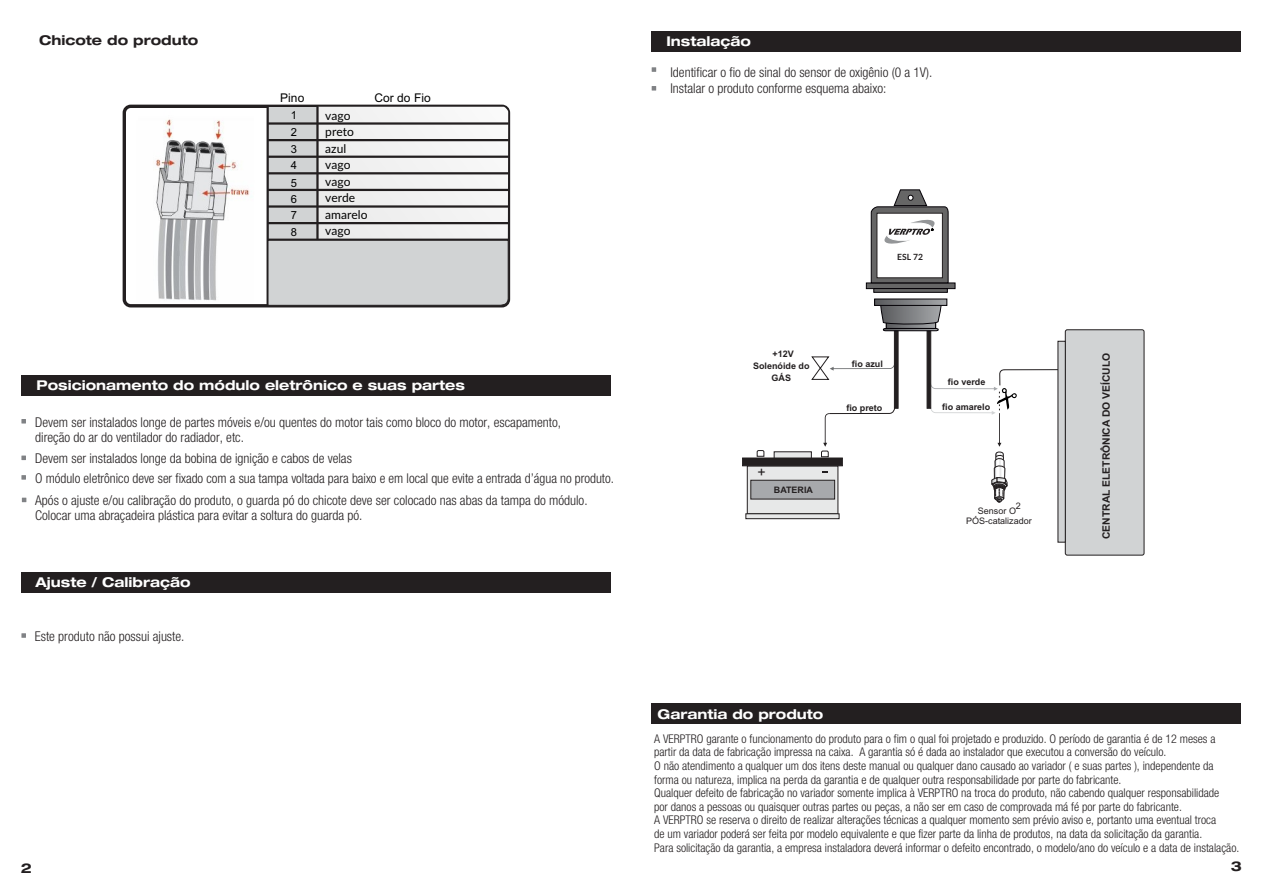
<style>
.page{position:relative;width:1263px;height:893px;background:#fff}
.page>*{position:absolute;margin:0;border:0;box-sizing:border-box;transform-origin:0 0}
.t1{font:14.1px "Arial";color:#231f20}
.t2{font:300 condensed 13.5px/15.3px "Helvetica Neue LT Pro";color:#231f20}
.t3{font:700 expanded 13.5px "Helvetica Neue LT Pro";color:#fff}
.t4{font:700 expanded 13.5px "Helvetica Neue LT Pro";color:#231f20}
.t5{font:300 condensed 12px/13.5px "Helvetica Neue LT Pro";color:#231f20}
.t6{font:12px/16.5px "Lato";color:#000}
.t7{font:12px "Arial";color:#000}
.t8{font:11.1px/16.6px "Arial";color:#000;text-align:justify}
.t9{font:700 10.2px "Arial";color:#231f20}
.t10{font:700 9px/12.6px "Arial";color:#231f20;text-align:center}
.t11{font:9px/14.9px "Arial";color:#231f20}
.t12{font:700 8.85px "Arial";color:#231f20}
.t13{font:700 8.55px "Lato";color:#231f20}
</style>
<div class="page">
<div style="left:22px;top:572px;width:589px;height:21px;background:#231f20"></div>
<div style="left:651px;top:703px;width:589px;height:21px;background:#231f20"></div>
<div style="left:22px;top:375px;width:589px;height:21px;background:#231f20"></div>
<svg style="left:21px;top:419px;width:5px;height:4px"></svg>
<svg style="left:21px;top:456px;width:5px;height:4px"></svg>
<svg style="left:22px;top:498px;width:4px;height:4px"></svg>
<div style="left:651px;top:31px;width:589px;height:21px;background:#231f20"></div>
<svg style="left:652px;top:67px;width:4px;height:5px"></svg>
<svg style="left:21px;top:475px;width:5px;height:5px"></svg>
<svg style="left:652px;top:86px;width:4px;height:5px"></svg>
<div style="left:123px;top:105px;width:387px;height:202px;border:3px solid #231f20;border-radius:6px"></div>
<hr style="left:267px;top:106px;width:2px;height:201px;background:#231f20">
<hr style="left:316px;top:106px;width:3px;height:135px;background:#231f20">
<img style="left:155px;top:119px;width:95px;height:182px">
<svg style="left:268px;top:107px;width:241px;height:199px"></svg>
<svg style="left:21px;top:633px;width:5px;height:5px"></svg>
<div style="left:1065px;top:329px;width:79px;height:227px;background:#d1d3d4;border:1px solid #231f20;border-radius:2px"></div>
<svg style="left:876px;top:301px;width:69px;height:3px"></svg>
<div style="left:874px;top:299px;width:73px;height:7px;border:1px solid #030005"></div>
<svg style="left:866px;top:189px;width:90px;height:104px"></svg>
<svg style="left:742px;top:304px;width:328px;height:239px"></svg>
<p class="t4" style="left:39px;top:36px;width:160px">Chicote do produto</p>
<p class="t3" style="left:666px;top:37px;width:86px">Instalação</p>
<p class="t7" style="left:280px;top:93px;width:26px">Pino</p>
<p class="t7" style="left:375px;top:94px;width:58px">Cor do Fio</p>
<p class="t6" style="left:325px;top:108px;width:44px">vago preto azul vago vago verde amarelo vago</p>
<p class="t8" style="left:291px;top:108px;width:8px">1<br>2<br>3<br>4</p>
<p class="t8" style="left:291px;top:175px;width:8px">5<br>6<br>7<br>8</p>
<p class="t3" style="left:37px;top:381px;width:430px">Posicionamento do módulo eletrônico e suas partes</p>
<p class="t2" style="left:35px;top:416px;width:527px">Devem ser instalados longe de partes móveis e/ou quentes do motor tais como bloco do motor, escapamento, direção do ar do ventilador do radiador, etc.</p>
<p class="t2" style="left:35px;top:449px;width:580px;line-height:20.4px">Devem ser instalados longe da bobina de ignição e cabos de velas<br>O módulo eletrônico deve ser fixado com a sua tampa voltada para baixo e em local que evite a entrada d’água no produto.</p>
<p class="t2" style="left:35px;top:494px;width:554px">Após o ajuste e/ou calibração do produto, o guarda pó do chicote deve ser colocado nas abas da tampa do módulo.<br>Colocar uma abraçadeira plástica para evitar a soltura do guarda pó.</p>
<p class="t3" style="left:36px;top:577px;width:156px">Ajuste / Calibração</p>
<p class="t2" style="left:35px;top:630px;width:151px">Este produto não possui ajuste.</p>
<p class="t2" style="left:670px;top:67px;width:263px">Identificar o fio de sinal do sensor de oxigênio (0 a 1V).<br>Instalar o produto conforme esquema abaixo:</p>
<p class="t13" style="left:897px;top:253px;width:27px">ESL 72</p>
<p class="t10" style="left:772px;top:348px;width:23px">+12V</p>
<p class="t10" style="left:753px;top:360px;width:58px">Solenóide do<br>GÁS</p>
<p class="t1" style="left:757px;top:466px;width:10px">+</p>
<p class="t12" style="left:774px;top:486px;width:40px">BATERIA</p>
<p class="t10" style="left:852px;top:358px;width:33px">fio azul</p>
<p class="t10" style="left:846px;top:402px;width:37px">fio preto</p>
<p class="t10" style="left:948px;top:377px;width:39px">fio verde</p>
<p class="t10" style="left:942px;top:401px;width:50px">fio amarelo</p>
<p class="t11" style="left:966px;top:499px;width:67px;text-indent:50px">2<br>PÓS-catalizador</p>
<p class="t11" style="left:978px;top:504px;width:40px">Sensor O</p>
<p class="t3" style="left:658px;top:709px;width:167px">Garantia do produto</p>
<p class="t9" style="left:1102px;top:539px;width:188px;rotate:-90deg">CENTRAL ELETRÔNICA DO VEÍCULO</p>
<p class="t5" style="left:654px;top:734px;width:587px">A VERPTRO garante o funcionamento do produto para o fim o qual foi projetado e produzido. O período de garantia é de 12 meses a partir da data de fabricação impressa na caixa. A garantia só é dada ao instalador que executou a conversão do veículo.<br>O não atendimento a qualquer um dos itens deste manual ou qualquer dano causado ao variador ( e suas partes ), independente da forma ou natureza, implica na perda da garantia e de qualquer outra responsabilidade por parte do fabricante.<br>Qualquer defeito de fabricação no variador somente implica à VERPTRO na troca do produto, não cabendo qualquer responsabilidade<br>por danos a pessoas ou quaisquer outras partes ou peças, a não ser em caso de comprovada má fé por parte do fabricante.<br>A VERPTRO se reserva o direito de realizar alterações técnicas a qualquer momento sem prévio aviso e, portanto uma eventual troca<br>de um variador poderá ser feita por modelo equivalente e que fizer parte da linha de produtos, na data da solicitação da garantia.<br>Para solicitação da garantia, a empresa instaladora deverá informar o defeito encontrado, o modelo/ano do veículo e a data de instalação.</p>
<p class="t4" style="left:21px;top:864px;width:13px">2</p>
<p class="t4" style="left:1231px;top:862px;width:13px">3</p>
</div>
